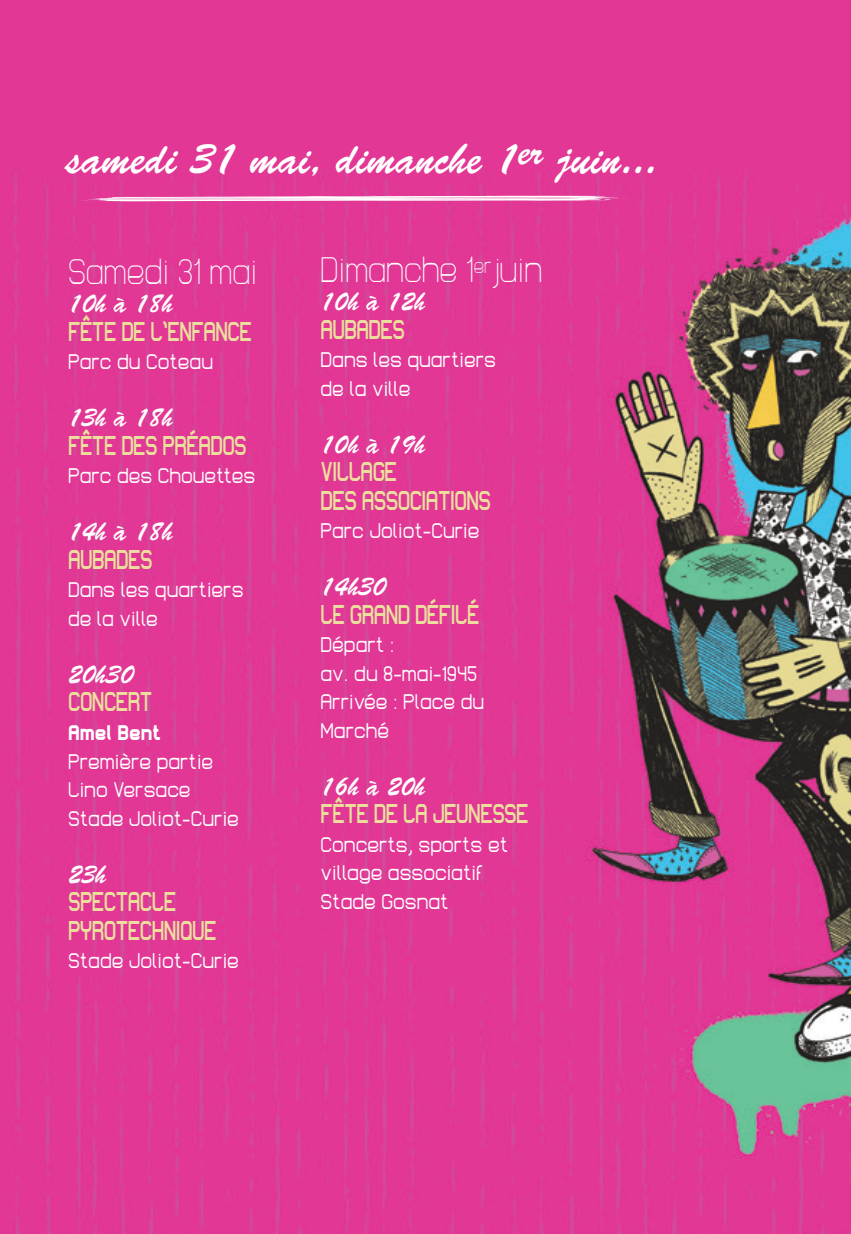
<style>
.page{position:relative;width:851px;height:1234px;background:#fff}
.page>*{position:absolute;margin:0;border:0;box-sizing:border-box;transform-origin:0 0}
.t1{font:45px "Brush Script Std";color:#fff;scale:.9 1}
.t2{font:36px "Lastwaerklight";color:#fff;scale:.8 1}
.t3{font:27px/28.5px "Lastwaerkbold";letter-spacing:-.03em;color:#ecdf9d;scale:.75 1}
.t4{font:27px "Brush Script Std";color:#fff;scale:.9 1}
.t5{font:21px/28.5px "Lastwaerkregular";color:#fff;scale:.9 1}
.t6{font:21px "Lastwaerkblack";color:#fff;scale:.9 1}
</style>
<div class="page">
<img style="left:0;top:0;width:850px;height:1233px">
<svg style="left:68px;top:196px;width:558px;height:6px"></svg>
<h1 class="t1" style="left:68px;top:133px;width:656px">samedi 31 mai, dimanche 1<sup>er</sup> juin...</h1>
<h2 class="t2" style="left:68px;top:248px;width:238px">Samedi 31 mai</h2>
<p class="t4" style="left:68px;top:288px;width:118px">10h à 18h</p>
<p class="t3" style="left:68px;top:316px;width:247px">FÊTE DE L’ENFANCE</p>
<p class="t5" style="left:68px;top:347px;width:162px">Parc du Coteau</p>
<p class="t4" style="left:68px;top:402px;width:118px">13h à 18h</p>
<p class="t3" style="left:68px;top:430px;width:240px">FÊTE DES PRÉADOS</p>
<p class="t5" style="left:68px;top:461px;width:210px">Parc des Chouettes</p>
<p class="t4" style="left:68px;top:516px;width:118px">14h à 18h</p>
<p class="t3" style="left:68px;top:544px;width:114px">AUBADES</p>
<p class="t5" style="left:68px;top:575px;width:196px">Dans les quartiers de la ville</p>
<p class="t4" style="left:68px;top:659px;width:74px">20h30</p>
<p class="t3" style="left:68px;top:686px;width:114px">CONCERT</p>
<p class="t6" style="left:68px;top:719px;width:105px">Amel Bent</p>
<p class="t5" style="left:68px;top:746px;width:191px">Première partie<br>Lino Versace<br>Stade Joliot-Curie</p>
<p class="t4" style="left:68px;top:858px;width:44px">23h</p>
<p class="t3" style="left:68px;top:886px;width:200px">SPECTACLE<br>PYROTECHNIQUE</p>
<p class="t5" style="left:68px;top:945px;width:191px">Stade Joliot-Curie</p>
<h2 class="t2" style="left:320px;top:246px;width:278px">Dimanche 1<sup>er</sup>juin</h2>
<p class="t4" style="left:320px;top:286px;width:118px">10h à 12h</p>
<p class="t3" style="left:320px;top:313px;width:114px">AUBADES</p>
<p class="t5" style="left:320px;top:344px;width:196px">Dans les quartiers de la ville</p>
<p class="t4" style="left:320px;top:429px;width:118px">10h à 19h</p>
<p class="t3" style="left:320px;top:456px;width:229px">VILLAGE<br>DES ASSOCIATIONS</p>
<p class="t5" style="left:320px;top:515px;width:178px">Parc Joliot-Curie</p>
<p class="t4" style="left:320px;top:571px;width:74px">14h30</p>
<p class="t3" style="left:320px;top:598px;width:214px">LE GRAND DÉFILÉ</p>
<p class="t5" style="left:320px;top:629px;width:183px">Départ :<br>av. du 8-mai-1945<br>Arrivée : Place du<br>Marché</p>
<p class="t4" style="left:320px;top:771px;width:118px">16h à 20h</p>
<p class="t3" style="left:320px;top:798px;width:279px">FÊTE DE LA JEUNESSE</p>
<p class="t5" style="left:320px;top:829px;width:210px">Concerts, sports et village associatif<br>Stade Gosnat</p>
</div>
